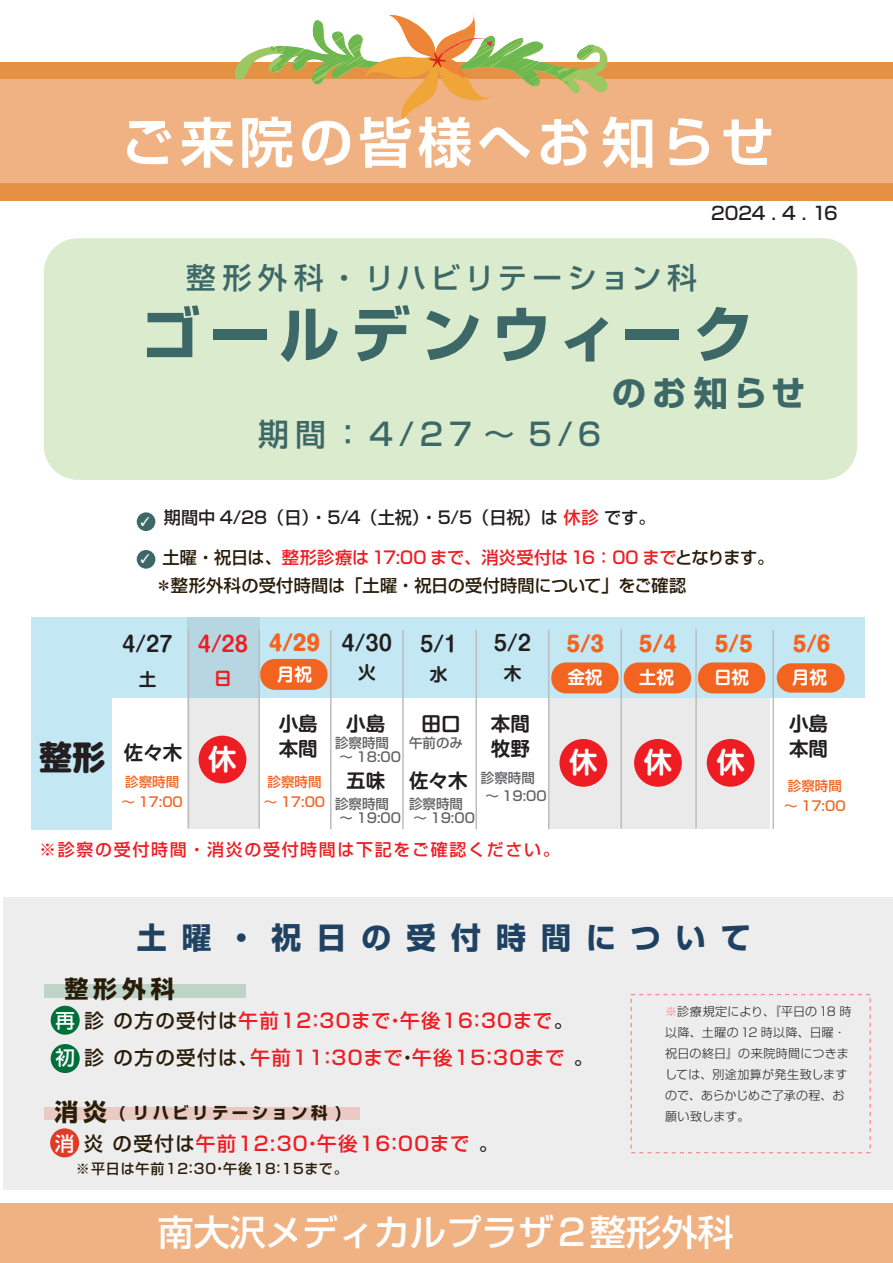
<style>
.page{position:relative;width:893px;height:1263px;background:#fff}
.page>*{position:absolute;margin:0;border:0;box-sizing:border-box;transform-origin:0 0}
.t1{font:700 60.15px "Shin Go Pro";letter-spacing:.165em;color:#3d6868}
.t2{font:700 54px "Shin Go Pro De";letter-spacing:.1em;color:#fff}
.t3{font:500 36px "Shin Go Pro";color:#fff}
.t4{font:700 34.05px "Shin Go Pro";letter-spacing:.165em;color:#3d6868}
.t5{font:800 33.15px "Shin M Go Pro";color:#231f20}
.t6{font:500 30.9px "Shin Go Pro";color:#3d6868}
.t7{font:700 30px "Shin Go Pro";letter-spacing:.5em;color:#1f4162}
.t8{font:500 29.55px "Shin Go Pro";letter-spacing:.17em;color:#3d6868}
.t9{font:700 28.5px "Shin M Go Pro De";color:#fff}
.t10{font:700 24px "Shin Go Pro";color:#291c09}
.t11{font:700 21.15px "Shin M Go Pro De";color:#ee1d23}
.t12{font:800 21.15px "Shin M Go Pro";color:#f36421}
.t13{font:700 21.15px "Shin M Go Pro De";color:#231f20}
.t14{font:500 19.5px "Shin Go Pro";letter-spacing:.075em;color:#ee1d23}
.t15{font:700 19.5px/24.9px "Shin M Go Pro De";color:#231f20}
.t16{font:500 18px "Shin Go Pro";letter-spacing:-.01em;color:#231f20}
.t17{font:700 17.7px "Shin M Go Pro De";color:#fff}
.t18{font:700 17.7px "Shin M Go Pro De";color:#231f20}
.t19{font:700 17.7px "Shin M Go Pro De";color:#ee1d23}
.t20{font:500 17.25px/27.3px "Shin Go Pro";letter-spacing:.005em;color:#291c09}
.t21{font:500 17.25px "Shin Go Pro";letter-spacing:-.005em;color:#231f20}
.t22{font:500 16.95px "Shin Go Pro";letter-spacing:.1em;color:#ee1d23}
.t23{font:700 16.5px "Shin Go Pro";letter-spacing:.2em;color:#291c09}
.t24{font:500 14.1px "Shin Go Pro";letter-spacing:.075em;color:#291c09}
.t25{font:500 13.5px/13.8px "Shin Go Pro";color:#636366}
.t26{font:500 13.5px/20px "Shin Go Pro";color:#f36421}
.t27{font:12.3px "MS Gothic";color:#fff}
.t28{font:300 12px/21px "Shin Go Pro";letter-spacing:.015em;color:#231f20}
.s1{color:#ee1d23}
.s2{font-family:"Shin M Go Pro";font-weight:800;color:#f36421}
.s3{color:#231f20}
.s4{color:#fff}
.s5{color:#291c09}
.s6{font-size:24px}
.s7{color:#f49194}
</style>
<div class="page">
<div style="left:549px;top:617px;width:221px;height:211px;background:#eaeaeb"></div>
<div style="left:31px;top:617px;width:833px;height:81px;background:#c3e8f4"></div>
<div style="left:31px;top:634px;width:80px;height:196px;background:#c3e8f4"></div>
<svg style="left:187px;top:617px;width:72px;height:211px;background:#d3e0e5"></svg>
<div style="left:137px;top:512px;width:18px;height:19px;background:#3d6868;border-radius:50%"></div>
<div style="left:137px;top:550px;width:18px;height:19px;background:#3d6868;border-radius:50%"></div>
<div style="left:260px;top:659px;width:67px;height:31px;background:#f36421;border-radius:15px"></div>
<div style="left:551px;top:662px;width:68px;height:31px;background:#f36421;border-radius:15px"></div>
<div style="left:777px;top:663px;width:68px;height:30px;background:#f36421;border-radius:15px"></div>
<div style="left:199px;top:736px;width:47px;height:47px;background:#ee1d23;border-radius:50%"></div>
<div style="left:4px;top:897px;width:889px;height:292px;background:#ededed"></div>
<div style="left:44px;top:238px;width:813px;height:242px;background:#dbebcd;border-radius:34px"></div>
<div style="left:0;top:63px;width:893px;height:17px;background:#e59143"></div>
<div style="left:0;top:79px;width:893px;height:106px;background:#f0b282"></div>
<svg style="left:233px;top:12px;width:378px;height:113px"></svg>
<div style="left:0;top:183px;width:893px;height:18px;background:#e59143"></div>
<div style="left:0;top:1204px;width:893px;height:59px;background:#f0b282"></div>
<div style="left:44px;top:984px;width:202px;height:14px;background:#bed4c9"></div>
<div style="left:44px;top:1107px;width:316px;height:13px;background:#eacac5"></div>
<div style="left:51px;top:1006px;width:29px;height:29px;background:#006f3a;border-radius:14px"></div>
<div style="left:51px;top:1044px;width:29px;height:29px;background:#006f3a;border-radius:14px"></div>
<div style="left:50px;top:1128px;width:29px;height:29px;background:#e03b26;border-radius:14px"></div>
<div style="left:707px;top:739px;width:47px;height:48px;background:#ee1d23;border-radius:50%"></div>
<div style="left:634px;top:739px;width:48px;height:48px;background:#ee1d23;border-radius:50%"></div>
<div style="left:624px;top:662px;width:67px;height:31px;background:#f36421;border-radius:15px"></div>
<div style="left:698px;top:662px;width:67px;height:31px;background:#f36421;border-radius:15px"></div>
<div style="left:630px;top:994px;width:241px;height:159px;border:1px dashed #f49194"></div>
<hr style="left:188px;top:629px;width:1px;height:199px;background:#bcbdc0">
<hr style="left:258px;top:629px;width:2px;height:199px;background:#bcbdc0">
<hr style="left:402px;top:630px;width:2px;height:199px;background:#bcbdc0">
<hr style="left:475px;top:630px;width:2px;height:199px;background:#bcbdc0">
<hr style="left:548px;top:630px;width:1px;height:199px;background:#bcbdc0">
<hr style="left:620px;top:629px;width:2px;height:199px;background:#bcbdc0">
<hr style="left:695px;top:629px;width:2px;height:199px;background:#bcbdc0">
<hr style="left:772px;top:630px;width:2px;height:199px;background:#bcbdc0">
<hr style="left:330px;top:630px;width:2px;height:199px;background:#bcbdc0">
<div style="left:559px;top:739px;width:48px;height:48px;background:#ee1d23;border-radius:50%"></div>
<h2 class="t2" style="left:121px;top:98px;width:655px">ご来院の皆様へお知らせ</h2>
<h3 class="t16" style="left:711px;top:198px;width:128px">2024 . 4 . 16</h3>
<h3 class="t8" style="left:186px;top:254px;width:512px">整形外科・リハビリテーション科</h3>
<h1 class="t1" style="left:140px;top:287px;width:615px">ゴールデンウィーク</h1>
<h3 class="t6" style="left:258px;top:409px;width:345px">期間：4/27 ～ 5/6</h3>
<h3 class="t4" style="left:612px;top:366px;width:195px">のお知らせ</h3>
<p class="t27" style="left:139px;top:515px;width:14px">✓</p>
<p class="t27" style="left:139px;top:553px;width:14px">✓</p>
<h3 class="t21" style="left:164px;top:503px;width:493px">期間中 4/28（日）・5/4（土祝）・5/5（日祝）は <span class="s1">休診</span> です。</h3>
<h3 class="t20" style="left:155px;top:542px;width:621px;text-indent:7px">土曜・祝日は、<span class="s1">整形診療は17:00 まで、消炎受付は16：00 まで</span>となります。＊整形外科の受付時間は「土曜・祝日の受付時間について」をご確認</h3>
<h3 class="t5" style="left:39px;top:730px;width:68px">整形</h3>
<h3 class="t13" style="left:122px;top:626px;width:52px">4/27</h3>
<h3 class="t18" style="left:139px;top:664px;width:19px">土</h3>
<h3 class="t11" style="left:198px;top:626px;width:196px">4/28 <span class="s2">4/29</span> <span class="s3">4/30</span></h3>
<h3 class="t13" style="left:420px;top:626px;width:39px">5/1</h3>
<h3 class="t12" style="left:566px;top:626px;width:39px">5/3</h3>
<h3 class="t12" style="left:793px;top:626px;width:39px">5/6</h3>
<h3 class="t13" style="left:494px;top:626px;width:39px">5/2</h3>
<h3 class="t18" style="left:504px;top:658px;width:19px">木</h3>
<h3 class="t12" style="left:639px;top:626px;width:39px">5/4</h3>
<h3 class="t17" style="left:639px;top:663px;width:37px">土祝</h3>
<h3 class="t12" style="left:715px;top:626px;width:39px">5/5</h3>
<h3 class="t17" style="left:714px;top:663px;width:37px">日祝</h3>
<h3 class="t18" style="left:358px;top:658px;width:19px">火</h3>
<h3 class="t18" style="left:430px;top:659px;width:19px">水</h3>
<h3 class="t19" style="left:214px;top:664px;width:19px">日</h3>
<h3 class="t17" style="left:277px;top:659px;width:37px">月祝</h3>
<h3 class="t17" style="left:567px;top:663px;width:37px">金祝</h3>
<h3 class="t17" style="left:792px;top:663px;width:37px">月祝</h3>
<h3 class="t15" style="left:124px;top:737px;width:60px">佐々木</h3>
<p class="t26" style="left:121px;top:770px;width:63px">診察時間～ 17:00</p>
<h3 class="t9" style="left:208px;top:736px;width:30px">休</h3>
<h3 class="t15" style="left:279px;top:708px;width:40px">小島本間</h3>
<h3 class="t15" style="left:789px;top:708px;width:40px">小島本間</h3>
<h3 class="t15" style="left:346px;top:708px;width:40px">小島</h3>
<h3 class="t15" style="left:491px;top:708px;width:40px">本間牧野</h3>
<h3 class="t15" style="left:422px;top:708px;width:40px">田口</h3>
<h3 class="t15" style="left:409px;top:766px;width:60px">佐々木</h3>
<p class="t25" style="left:409px;top:735px;width:55px">午前のみ</p>
<p class="t25" style="left:340px;top:735px;width:63px;text-indent:-4px">診察時間～ 18:00</p>
<h3 class="t9" style="left:569px;top:739px;width:30px">休</h3>
<h3 class="t9" style="left:644px;top:739px;width:30px">休</h3>
<h3 class="t9" style="left:716px;top:739px;width:30px">休</h3>
<h3 class="t15" style="left:346px;top:766px;width:40px">五味</h3>
<p class="t25" style="left:485px;top:768px;width:63px;line-height:18px;text-indent:-4px">診察時間～ 19:00</p>
<p class="t26" style="left:264px;top:770px;width:63px">診察時間～ 17:00</p>
<p class="t26" style="left:784px;top:774px;width:63px">診察時間～ 17:00</p>
<p class="t25" style="left:414px;top:795px;width:63px;text-indent:-4px">診察時間～ 19:00</p>
<p class="t25" style="left:340px;top:795px;width:63px;text-indent:-4px">診察時間～ 19:00</p>
<h3 class="t22" style="left:39px;top:835px;width:522px">※診察の受付時間・消炎の受付時間は下記をご確認ください。</h3>
<h3 class="t7" style="left:137px;top:914px;width:615px">土曜・祝日の受付時間について</h3>
<h3 class="t10" style="left:64px;top:970px;width:112px">整形外科</h3>
<h3 class="t14" style="left:56px;top:1005px;width:519px"><span class="s4">再</span> <span class="s5">診 の方の受付は</span>午前12：30まで・午後16：30まで<span class="s5">。</span></h3>
<h3 class="t14" style="left:56px;top:1042px;width:539px"><span class="s4">初</span> <span class="s5">診 の方の受付は、</span>午前11：30まで<span class="s5">・</span>午後15：30まで <span class="s5">。</span></h3>
<h3 class="t23" style="left:55px;top:1100px;width:289px"><span class="s6">消炎</span> ( リハビリテーション科 )</h3>
<h3 class="t14" style="left:55px;top:1127px;width:445px"><span class="s4">消</span> <span class="s5">炎 の受付は</span>午前12:30・午後16：00まで <span class="s5">。</span></h3>
<p class="t24" style="left:76px;top:1157px;width:273px">※平日は午前12：30・午後18：15まで。</p>
<p class="t28" style="left:665px;top:1000px;width:188px"><span class="s7">※</span>診療規定により、『平日の 18 時以降、土曜の 12 時以降、日曜・祝日の終日』の来院時間につきましては、別途加算が発生致しますので、あらかじめご了承の程、お願い致します。</p>
<h3 class="t3" style="left:158px;top:1203px;width:578px">南大沢メディカルプラザ２整形外科</h3>
</div>
